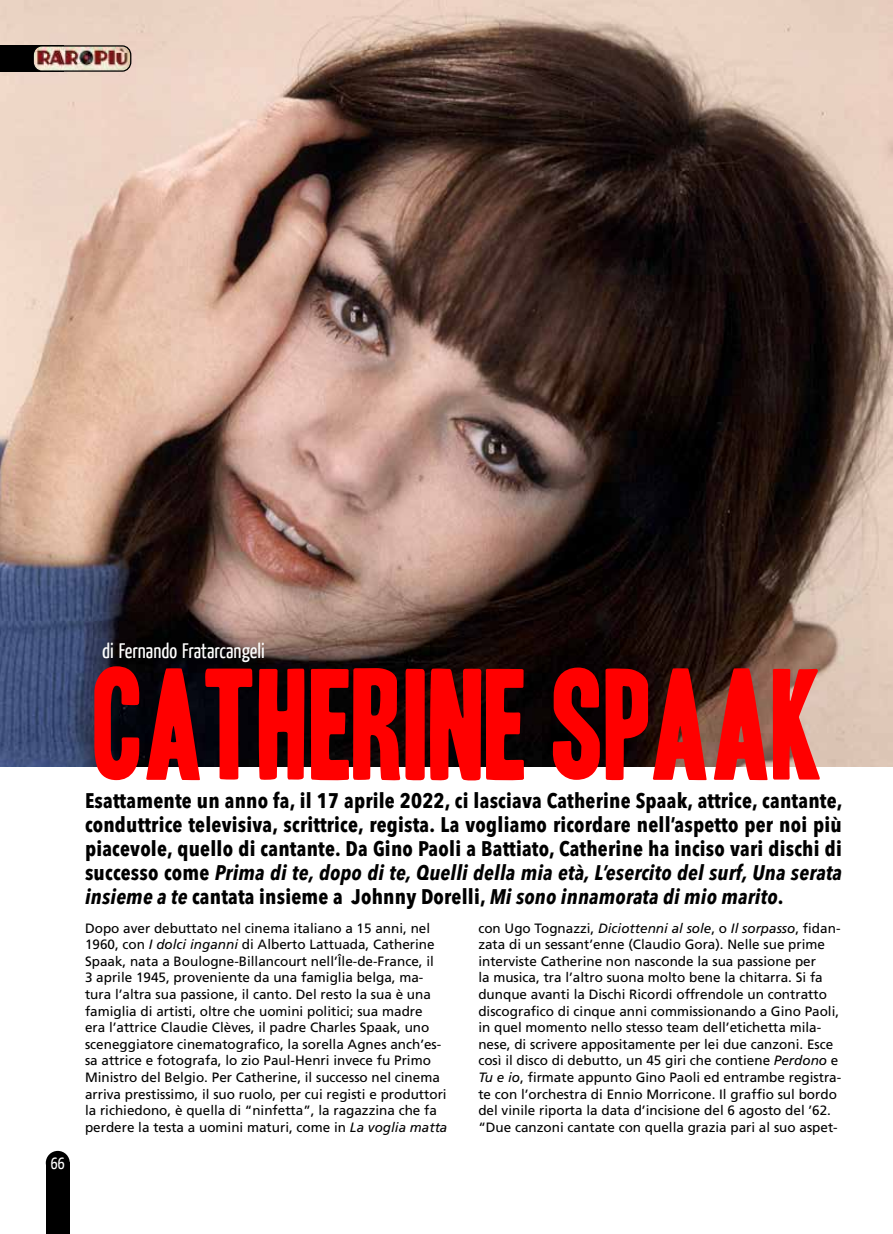
<style>
.page{position:relative;width:893px;height:1234px;background:#fff}
.page>*{position:absolute;margin:0;border:0;box-sizing:border-box;transform-origin:0 0}
.t1{font:136.35px "Headline One HPLHS";color:#f00}
.t2{font:700 condensed 21px/24px "Avenir Next LT Pro";letter-spacing:.01em;color:#000;text-align:justify}
.t3{font:21px "Yanone Kaffeesatz";color:#fff}
.t4{font:16.5px "Yanone Kaffeesatz";color:#fff}
.t5{font:13.5px/16.6px "Frutiger";color:#000}
.s1{font-style:italic}
</style>
<div class="page">
<img style="left:0;top:0;width:893px;height:766px">
<div style="left:46px;top:1150px;width:24px;height:24px;background:#000;border-radius:50%"></div>
<div style="left:46px;top:1162px;width:24px;height:71px;background:#000"></div>
<div style="left:0;top:45px;width:64px;height:27px;background:#000"></div>
<img style="left:35px;top:46px;width:96px;height:25px">
<div style="left:33px;top:45px;width:98px;height:27px;border:1px solid #000;border-radius:9px"></div>
<p class="t4" style="left:51px;top:1151px;width:15px">66</p>
<h2 class="t3" style="left:102px;top:637px;width:164px">di Fernando Fratarcangeli</h2>
<h1 class="t1" style="left:94px;top:659px;width:733px">CATHERINE SPAAK</h1>
<p class="t2" style="left:85px;top:788px;width:759px">Esattamente un anno fa, il 17 aprile 2022, ci lasciava Catherine Spaak, attrice, cantante, conduttrice televisiva, scrittrice, regista. La vogliamo ricordare nell’aspetto per noi più piacevole, quello di cantante. Da Gino Paoli a Battiato, Catherine ha inciso vari dischi di successo come <span class="s1">Prima di te, dopo di te, Quelli della mia età, L’esercito del surf, Una serata insieme a te</span> cantata insieme a Johnny Dorelli, <span class="s1">Mi sono innamorata di mio marito</span>.</p>
<p class="t5" style="left:85px;top:919px;width:364px">Dopo aver debuttato nel cinema italiano a 15 anni, nel 1960, con <span class="s1">I dolci inganni</span> di Alberto Lattuada, Catherine Spaak, nata a Boulogne-Billancourt nell’Île-de-France, il<br>3 aprile 1945, proveniente da una famiglia belga, ma&shy;tura l’altra sua passione, il canto. Del resto la sua è una famiglia di artisti, oltre che uomini politici; sua madre<br>era l’attrice Claudie Clèves, il padre Charles Spaak, uno sceneggiatore cinematografico, la sorella Agnes anch’es&shy;sa attrice e fotografa, lo zio Paul-Henri invece fu Primo Ministro del Belgio. Per Catherine, il successo nel cinema arriva prestissimo, il suo ruolo, per cui registi e produttori la richiedono, è quella di “ninfetta”, la ragazzina che fa perdere la testa a uomini maturi, come in <span class="s1">La voglia matta</span></p>
<p class="t5" style="left:478px;top:919px;width:364px">con Ugo Tognazzi, <span class="s1">Diciottenni al sole</span>, o <span class="s1">Il sorpasso</span>, fidan&shy;zata di un sessant’enne (Claudio Gora). Nelle sue prime interviste Catherine non nasconde la sua passione per<br>la musica, tra l’altro suona molto bene la chitarra. Si fa dunque avanti la Dischi Ricordi offrendole un contratto discografico di cinque anni commissionando a Gino Paoli, in quel momento nello stesso team dell’etichetta mila&shy;nese, di scrivere appositamente per lei due canzoni. Esce così il disco di debutto, un 45 giri che contiene <span class="s1">Perdono</span> e <span class="s1">Tu e io</span>, firmate appunto Gino Paoli ed entrambe registra&shy;te con l’orchestra di Ennio Morricone. Il graffio sul bordo del vinile riporta la data d’incisione del 6 agosto del ’62. “Due canzoni cantate con quella grazia pari al suo aspet-</p>
</div>
